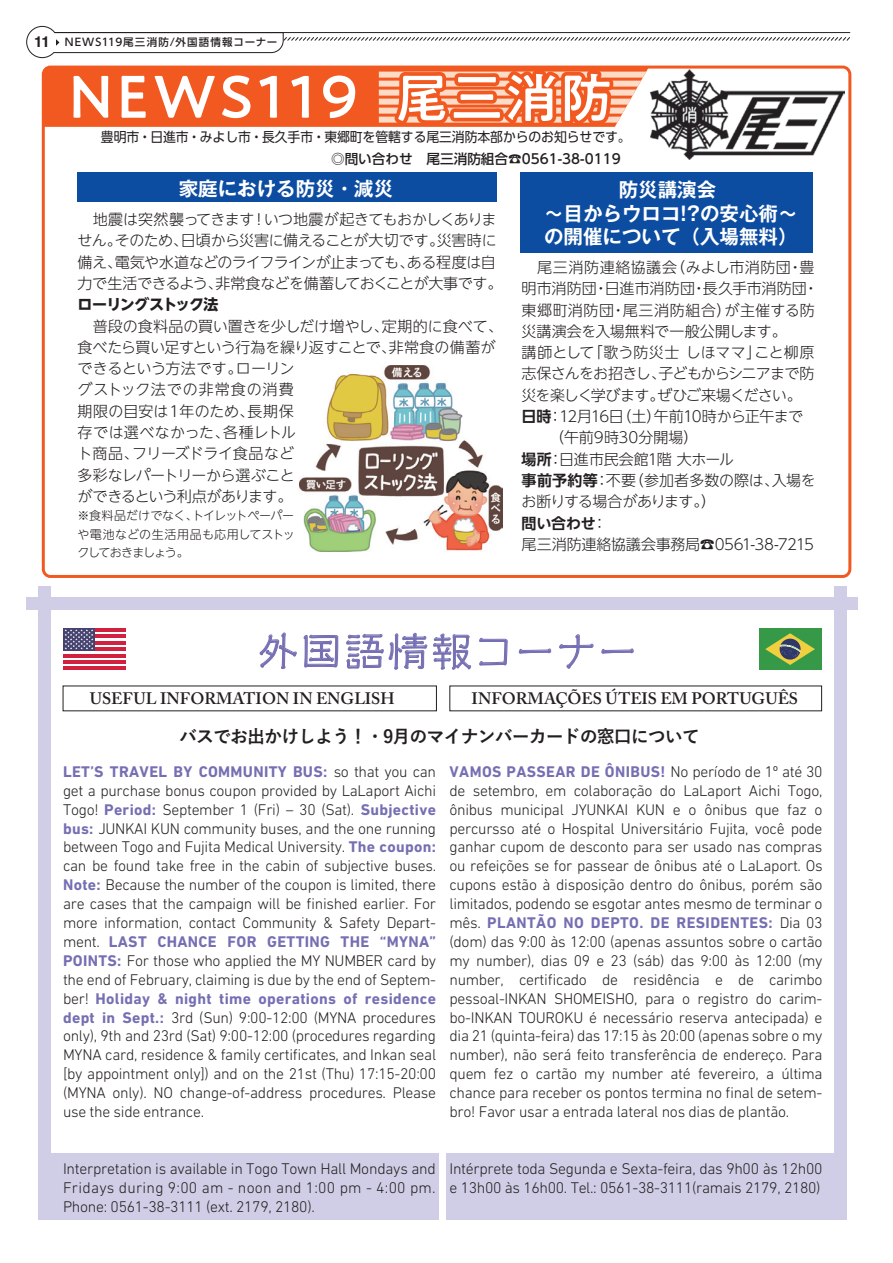
<style>
.page{position:relative;width:893px;height:1263px;background:#fff}
.page>*{position:absolute;margin:0;border:0;box-sizing:border-box;transform-origin:0 0}
.t1{font:500 59.1px "PA1 Gothic Std";letter-spacing:.065em;color:#fff}
.t2{font:500 52.5px "PA1 Gothic Std";color:#fff}
.t3{font:300 37.5px "Cinema Letter Std";letter-spacing:.1em;color:#756fb3;scale:1.05 1}
.t4{font:700 19.5px/23.4px "Gothic MB101 Pro De";color:#fff;text-align:center}
.t5{font:700 18px "Yu Go";letter-spacing:-.055em;color:#231f20}
.t6{font:600 16.5px "Adobe Caslon Pro";color:#231f20}
.t7{font:300 15.75px/18.9px "DIN Next LT Pro";letter-spacing:-.02em;color:#231f20;text-align:justify}
.t8{font:300 15px/21.3px "UD Shin Go NT Pro";letter-spacing:-.02em;color:#231f20}
.t9{font:700 15px "UD Shin Go NT Pro";letter-spacing:-.05em;color:#231f20}
.t10{font:700 15px "UD Shin Go NT Pro De";letter-spacing:-.015em;color:#231f20}
.t11{font:500 13.65px "UD Shin Go Pro";color:#231f20}
.t12{font:13.5px "UD Shin Go Pro";letter-spacing:-.005em;color:#231f20;scale:.95 1}
.t13{font:300 12px/18.3px "UD Shin Go NT Pro";letter-spacing:-.015em;color:#231f20;text-align:justify}
.t14{font:500 10.5px "UD Shin Go Pro";letter-spacing:.1em;color:#231f20}
.s1{font-family:"Helvetica";font-weight:700;font-size:15px}
.s2{font-family:"UD Shin Go NT Pro De";font-weight:700}
.s3{font-family:"UD Shin Go NT Pro";font-weight:300}
.s4{font-weight:700;color:#756fb3}
</style>
<div class="page">
<img style="left:299px;top:365px;width:203px;height:186px">
<img style="left:651px;top:131px;width:175px;height:29px">
<div style="left:44px;top:1153px;width:395px;height:67px;background:#d0cee6"></div>
<div style="left:446px;top:1153px;width:395px;height:67px;background:#d0cee6"></div>
<div style="left:26px;top:597px;width:832px;height:12px;background:#d0cee6"></div>
<div style="left:835px;top:587px;width:12px;height:633px;background:#d0cee6"></div>
<div style="left:38px;top:587px;width:13px;height:633px;background:#d0cee6"></div>
<svg style="left:63px;top:631px;width:63px;height:36px"></svg>
<hr style="left:63px;top:628px;width:63px;height:3px;background:#d1213e">
<hr style="left:63px;top:635px;width:63px;height:3px;background:#d1213e">
<hr style="left:63px;top:641px;width:63px;height:3px;background:#d1213e">
<hr style="left:63px;top:647px;width:63px;height:4px;background:#d1213e">
<hr style="left:63px;top:654px;width:63px;height:3px;background:#d1213e">
<hr style="left:63px;top:660px;width:63px;height:3px;background:#d1213e">
<hr style="left:63px;top:667px;width:63px;height:3px;background:#d1213e">
<svg style="left:63px;top:628px;width:32px;height:23px"></svg>
<svg style="left:65px;top:629px;width:28px;height:20px"></svg>
<div style="left:759px;top:628px;width:63px;height:42px;background:#369947"></div>
<svg style="left:765px;top:633px;width:50px;height:32px"></svg>
<div style="left:77px;top:172px;width:419px;height:30px;background:#0d4da1"></div>
<svg style="left:259px;top:575px;width:38px;height:137px"></svg>
<svg style="left:303px;top:509px;width:36px;height:178px"></svg>
<svg style="left:346px;top:632px;width:125px;height:80px"></svg>
<svg style="left:479px;top:637px;width:29px;height:29px"></svg>
<svg style="left:519px;top:648px;width:33px;height:5px"></svg>
<svg style="left:559px;top:634px;width:35px;height:35px"></svg>
<svg style="left:601px;top:648px;width:33px;height:5px"></svg>
<div style="left:520px;top:172px;width:292px;height:81px;background:#0d4da1"></div>
<svg style="left:26px;top:25px;width:824px;height:106px"></svg>
<hr style="left:55px;top:32px;width:795px;height:1px;background:#231f20">
<p class="t14" style="left:34px;top:34px;width:245px"><span class="s1">11</span> NEWS119尾三消防/外国語情報コーナー</p>
<h2 class="t2" style="left:396px;top:67px;width:218px">尾三消防</h2>
<p class="t11" style="left:331px;top:148px;width:291px">◎問い合わせ　尾三消防組合☎0561-38-0119</p>
<h1 class="t1" style="left:69px;top:61px;width:291px">NEWS119</h1>
<p class="t12" style="left:101px;top:126px;width:559px">豊明市・日進市・みよし市・長久手市・東郷町を管轄する尾三消防本部からのお知らせです。</p>
<p class="t4" style="left:179px;top:174px;width:216px">家庭における防災・減災</p>
<p class="t8" style="left:77px;top:208px;width:427px">　地震は突然襲ってきます！いつ地震が起きてもおかしくありません。そのため、日頃から災害に備えることが大切です。災害時に備え、電気や水道などのライフラインが止まっても、ある程度は自力で生活できるよう、非常食などを備蓄しておくことが大事です。</p>
<p class="t9" style="left:77px;top:292px;width:143px">ローリングストック法</p>
<p class="t8" style="left:77px;top:315px;width:427px">　普段の食料品の買い置きを少しだけ増やし、定期的に食べて、食べたら買い足すという行為を繰り返すことで、非常食の備蓄ができるという方法です。ローリン<br>グストック法での非常食の消費<br>期限の目安は１年のため、長期保<br>存では選べなかった、各種レトル<br>ト商品、フリーズドライ食品など<br>多彩なレパートリーから選ぶこと<br>ができるという利点があります。</p>
<p class="t13" style="left:77px;top:506px;width:219px">※食料品だけでなく、トイレットペーパーや電池などの生活用品も応用してストックしておきましょう。</p>
<p class="t4" style="left:544px;top:176px;width:255px">防災講演会<br>～目からウロコ!?の安心術～の開催について（入場無料）</p>
<p class="t8" style="left:522px;top:256px;width:298px">　尾三消防連絡協議会（みよし市消防団・豊明市消防団・日進市消防団・長久手市消防団・東郷町消防団・尾三消防組合）が主催する防災講演会を入場無料で一般公開します。<br>講師として「歌う防災士 しほママ」こと柳原志保さんをお招きし、子どもからシニアまで防災を楽しく学びます。ぜひご来場ください。<span class="s2">日時</span>：12月16日（土）午前10時から正午まで　　 （午前9時30分開場）<br><span class="s2">場所</span>：日進市民会館1階 大ホール<br><span class="s2">事前予約等</span>：不要（参加者多数の際は、入場をお断りする場合があります。）</p>
<p class="t10" style="left:522px;top:511px;width:87px">問い合わせ<span class="s3">：</span></p>
<p class="t8" style="left:522px;top:533px;width:294px">尾三消防連絡協議会事務局☎0561-38-7215</p>
<h3 class="t3" style="left:258px;top:623px;width:361px">外国語情報コーナー</h3>
<p class="t6" style="left:90px;top:689px;width:306px">USEFUL INFORMATION IN ENGLISH</p>
<p class="t6" style="left:472px;top:689px;width:328px">INFORMAÇÕES ÚTEIS EM PORTUGUÊS</p>
<p class="t5" style="left:179px;top:726px;width:522px">バスでお出かけしよう！・9月のマイナンバーカードの窓口について</p>
<p class="t7" style="left:63px;top:762px;width:375px"><span class="s4">LET’S TRAVEL BY COMMUNITY BUS:</span> so that you can get a purchase bonus coupon provided by LaLaport Aichi Togo! <span class="s4">Period:</span> September 1 (Fri) – 30 (Sat). <span class="s4">Subjective bus:</span> JUNKAI KUN community buses, and the one running between Togo and Fujita Medical University. <span class="s4">The coupon: </span>can be found take free in the cabin of subjective buses.<br><span class="s4">Note:</span> Because the number of the coupon is limited, there are cases that the campaign will be finished earlier. For more information, contact Community &amp; Safety Depart&shy;ment. <span class="s4">LAST CHANCE FOR GETTING THE “MYNA” POINTS:</span> For those who applied the MY NUMBER card by the end of February, claiming is due by the end of Septem&shy;ber! <span class="s4">Holiday &amp; night time operations of residence dept in Sept.:</span> 3rd (Sun) 9:00-12:00 (MYNA procedures only), 9th and 23rd (Sat) 9:00-12:00 (procedures regarding MYNA card, residence &amp; family certificates, and Inkan seal [by appointment only]) and on the 21st (Thu) 17:15-20:00 (MYNA only). NO change-of-address procedures. Please use the side entrance.</p>
<p class="t7" style="left:449px;top:762px;width:375px"><span class="s4">VAMOS PASSEAR DE ÔNIBUS!</span> No período de 1º até 30 de setembro, em colaboração do LaLaport Aichi Togo, ônibus municipal JYUNKAI KUN e o ônibus que faz o percursso até o Hospital Universitário Fujita, você pode ganhar cupom de desconto para ser usado nas compras ou refeições se for passear de ônibus até o LaLaport. Os cupons estão à disposição dentro do ônibus, porém são limitados, podendo se esgotar antes mesmo de terminar o mês. <span class="s4">PLANTÃO NO DEPTO. DE RESIDENTES:</span> Dia 03 (dom) das 9:00 às 12:00 (apenas assuntos sobre o cartão my number), dias 09 e 23 (sáb) das 9:00 às 12:00 (my number, certificado de residência e de carimbo pessoal-INKAN SHOMEISHO, para o registro do carim&shy;bo-INKAN TOUROKU é necessário reserva antecipada) e dia 21 (quinta-feira) das 17:15 às 20:00 (apenas sobre o my number), não será feito transferência de endereço. Para quem fez o cartão my number até fevereiro, a última chance para receber os pontos termina no final de setem&shy;bro! Favor usar a entrada lateral nos dias de plantão.</p>
<p class="t7" style="left:63px;top:1159px;width:374px">Interpretation is available in Togo Town Hall Mondays and Fridays during 9:00 am - noon and 1:00 pm - 4:00 pm.<br>Phone: 0561-38-3111 (ext. 2179, 2180).</p>
<p class="t7" style="left:449px;top:1159px;width:374px">Intérprete toda Segunda e Sexta-feira, das 9h00 às 12h00 e 13h00 às 16h00. Tel.: 0561-38-3111(ramais 2179, 2180)</p>
</div>
